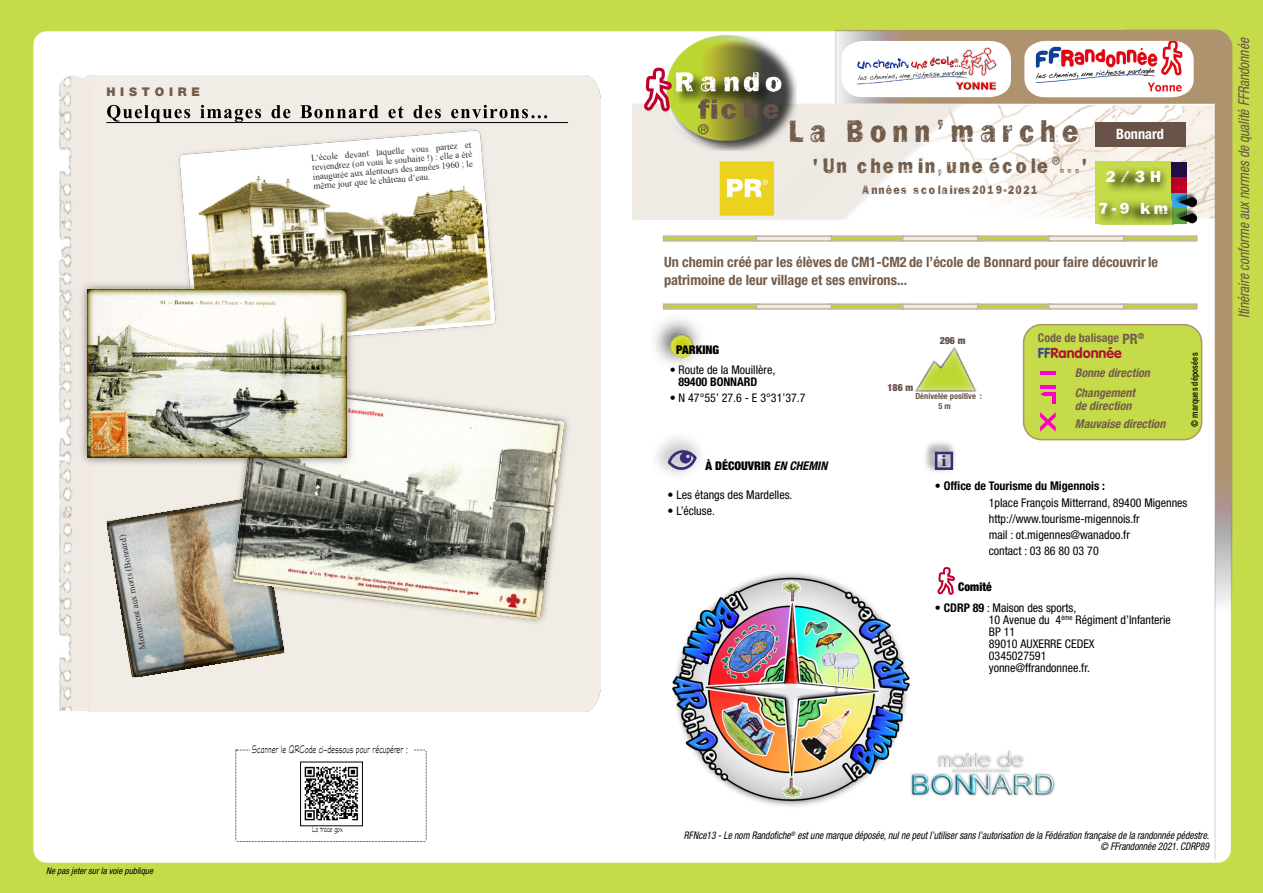
<style>
.page{position:relative;width:1263px;height:893px;background:#fff}
.page>*{position:absolute;margin:0;border:0;box-sizing:border-box;transform-origin:0 0}
.t1{font:32.4px "Frankie";letter-spacing:.23em;color:#725c4a;scale:.83 1}
.t2{font:21.6px "Frankie";letter-spacing:.115em;color:#725c4a;scale:.83 1}
.t3{font:16.8px/32px "Frankie";color:#fff;text-align:center}
.t4{font:italic condensed 15px "Helvetica Neue LT Std";color:#695248;scale:.9 1}
.t5{font:700 14.4px "Georgia";color:#392d7a}
.t6{font:700 condensed 14.25px/17.2px "Helvetica Neue LT Std";color:#725c4a}
.t7{font:700 14.25px "VAG Rounded Std";color:#a9132a}
.t8{font:700 condensed 14.25px "Helvetica Neue LT Std";color:#fff}
.t9{font:12.6px "Frankie";letter-spacing:.14em;color:#725c4a;scale:.83 1}
.t10{font:condensed 12px/12px "Helvetica Neue LT Std";color:#000}
.t11{font:italic 700 condensed 12px/19.5px "Helvetica Neue LT Std";color:#725c4a}
.t12{font:12px "Graphite Light Narrow";color:#000}
.t13{font:900 condensed 12px "Helvetica Neue LT Std";color:#000}
.t14{font:700 condensed 12px "Helvetica Neue LT Std";color:#725c4a}
.t15{font:700 condensed 12px "Helvetica Neue LT Std";color:#000}
.t16{font:900 12px "Helvetica Neue LT Std";letter-spacing:.4em;color:#725c4a}
.t17{font:italic condensed 10.5px/10.5px "Helvetica Neue LT Std";color:#000;text-align:right;scale:.9 1}
.t18{font:900 condensed 9.9px "Helvetica Neue LT Std";color:#695248}
.t19{font:9px/9.3px "Times New Roman";color:#302f2f;text-align:justify}
.t20{font:italic condensed 9px "Helvetica Neue LT Std";color:#000}
.t21{font:500 condensed 9px "Helvetica Neue LT Std";letter-spacing:.02em;color:#000;scale:.96 1}
.t22{font:9px "Graphite Light Narrow";color:#000}
.t23{font:700 condensed 8.4px/9.6px "Helvetica Neue LT Std";color:#695248}
.s1{font-size:14.25px}
.s2{color:#3b498b}
.s3{font-weight:700;font-style:italic}
.s4{font-weight:700}
</style>
<div class="page">
<img style="left:0;top:0;width:1263px;height:893px">
<svg style="left:663px;top:235px;width:93px;height:7px"></svg>
<svg style="left:832px;top:235px;width:70px;height:7px"></svg>
<svg style="left:756px;top:235px;width:76px;height:7px"></svg>
<svg style="left:978px;top:235px;width:70px;height:7px"></svg>
<svg style="left:902px;top:235px;width:76px;height:7px"></svg>
<svg style="left:1124px;top:235px;width:73px;height:7px"></svg>
<svg style="left:1048px;top:235px;width:76px;height:7px"></svg>
<svg style="left:663px;top:303px;width:93px;height:7px"></svg>
<svg style="left:832px;top:303px;width:70px;height:7px"></svg>
<svg style="left:756px;top:303px;width:76px;height:7px"></svg>
<svg style="left:978px;top:303px;width:70px;height:7px"></svg>
<svg style="left:902px;top:303px;width:76px;height:7px"></svg>
<svg style="left:1124px;top:303px;width:73px;height:7px"></svg>
<svg style="left:1048px;top:303px;width:76px;height:7px"></svg>
<img style="left:913px;top:347px;width:65px;height:47px">
<img style="left:923px;top:440px;width:35px;height:34px">
<div style="left:935px;top:452px;width:18px;height:18px;border:3px solid #392d7a"></div>
<svg style="left:937px;top:567px;width:18px;height:28px"></svg>
<img style="left:649px;top:313px;width:56px;height:57px">
<img style="left:651px;top:432px;width:55px;height:49px">
<svg style="left:668px;top:449px;width:29px;height:22px"></svg>
<div style="left:1023px;top:324px;width:179px;height:116px;background:#c5db49;border:2px solid #ae936e;border-radius:18px"></div>
<svg style="left:1040px;top:392px;width:4px;height:4px"></svg>
<svg style="left:1040px;top:412px;width:16px;height:20px"></svg>
<hr style="left:1040px;top:371px;width:16px;height:4px;background:#ff00d5">
<hr style="left:1044px;top:392px;width:11px;height:4px;background:#ff00bf">
<svg style="left:1052px;top:396px;width:3px;height:8px"></svg>
<hr style="left:1040px;top:385px;width:16px;height:4px;background:#ff02d4">
<div style="left:1096px;top:162px;width:77px;height:62px;background:#c5db49"></div>
<div style="left:1171px;top:162px;width:15px;height:15px;background:#200e45"></div>
<div style="left:1171px;top:177px;width:15px;height:16px;background:#be0027"></div>
<div style="left:1171px;top:193px;width:15px;height:16px;background:#36a7e9"></div>
<img style="left:1173px;top:191px;width:24px;height:33px">
<img style="left:1108px;top:169px;width:58px;height:22px">
<img style="left:1099px;top:200px;width:74px;height:24px">
<svg style="left:1024px;top:41px;width:170px;height:56px"></svg>
<img style="left:1036px;top:41px;width:146px;height:56px">
<div style="left:91px;top:75px;width:509px;height:636px;background:#f2ece6"></div>
<hr style="left:106px;top:122px;width:462px;height:1px;background:#000">
<img style="left:59px;top:75px;width:32px;height:636px">
<svg style="left:842px;top:41px;width:169px;height:56px"></svg>
<img style="left:849px;top:41px;width:154px;height:56px">
<svg style="left:235px;top:750px;width:192px;height:92px"></svg>
<div style="left:250px;top:744px;width:163px;height:8px;background:#fff"></div>
<div style="left:1096px;top:123px;width:90px;height:24px;background:#695248"></div>
<svg style="left:107px;top:105px;width:83px;height:17px"></svg>
<svg style="left:200px;top:105px;width:61px;height:17px"></svg>
<svg style="left:271px;top:105px;width:19px;height:13px"></svg>
<svg style="left:300px;top:105px;width:78px;height:13px"></svg>
<svg style="left:388px;top:106px;width:16px;height:12px"></svg>
<svg style="left:413px;top:105px;width:28px;height:13px"></svg>
<svg style="left:451px;top:105px;width:96px;height:13px"></svg>
<img style="left:922px;top:748px;width:134px;height:50px">
<img style="left:654px;top:562px;width:268px;height:255px">
<img style="left:176px;top:126px;width:324px;height:226px">
<img style="left:106px;top:496px;width:179px;height:183px">
<img style="left:107px;top:497px;width:177px;height:180px">
<img style="left:226px;top:377px;width:345px;height:249px">
<img style="left:233px;top:384px;width:331px;height:234px">
<img style="left:78px;top:280px;width:278px;height:187px">
<img style="left:87px;top:289px;width:260px;height:169px">
<img style="left:302px;top:764px;width:59px;height:59px">
<p class="t16" style="left:106px;top:87px;width:95px">HISTOIRE</p>
<p class="t19" style="left:311px;top:155px;width:162px;rotate:-5deg">L’école devant laquelle vous partez et reviendrez (on vous le souhaite !) : elle a été inaugurée aux alentours des années 1960 ; le même jour que le château d’eau.</p>
<p class="t19" style="left:139px;top:650px;width:118px;rotate:-100deg">Monument aux morts (Bonnard)</p>
<p class="t20" style="left:46px;top:867px;width:108px">Ne pas jeter sur la voie publique</p>
<p class="t12" style="left:252px;top:745px;width:158px">Scanner le QRCode ci-dessous pour récupérer :</p>
<p class="t22" style="left:312px;top:826px;width:32px">La trace gpx</p>
<h1 class="t1" style="left:789px;top:120px;width:350px">La Bonn’marche</h1>
<h2 class="t2" style="left:813px;top:158px;width:337px">"Un chem in,une éco le <sup>®</sup>..."</h2>
<p class="t9" style="left:862px;top:185px;width:213px">Années scolaires2019-2021</p>
<p class="t8" style="left:1116px;top:129px;width:49px">Bonnard</p>
<h3 class="t3" style="left:1098px;top:162px;width:71px">2/3H<br>7-9 km</h3>
<p class="t6" style="left:664px;top:256px;width:496px">Un chemin créé par les élèves de CM1-CM2 de l’école de Bonnard pour faire découvrir le patrimoine de leur village et ses environs...</p>
<p class="t13" style="left:676px;top:345px;width:45px">PARKING</p>
<p class="t10" style="left:670px;top:366px;width:107px">• Route de la Mouillère,</p>
<p class="t15" style="left:678px;top:378px;width:81px">89400 BONNARD</p>
<p class="t10" style="left:670px;top:394px;width:137px">• N 47°55’ 27.6 - E 3°31’37.7</p>
<p class="t18" style="left:940px;top:337px;width:27px">296 m</p>
<p class="t18" style="left:887px;top:384px;width:27px">186 m</p>
<p class="t23" style="left:938px;top:392px;width:45px;text-indent:-23px">Dénivelée positive :<br>5m</p>
<p class="t14" style="left:1038px;top:334px;width:108px">Code de balisage <span class="s1">PR</span><sup>®</sup></p>
<p class="t7" style="left:1038px;top:347px;width:86px"><span class="s2">FF</span>Randonnée</p>
<p class="t11" style="left:1075px;top:365px;width:77px">Bonne direction<br>Changement</p>
<p class="t11" style="left:1075px;top:399px;width:92px;line-height:18px">de direction<br>Mauvaise direction</p>
<p class="t21" style="left:1191px;top:427px;width:79px;rotate:-90deg">© marques déposées</p>
<p class="t13" style="left:705px;top:461px;width:123px">À DÉCOUVRIR <span class="s3">EN CHEMIN</span></p>
<p class="t10" style="left:668px;top:490px;width:126px">• Les étangs des Mardelles.</p>
<p class="t10" style="left:668px;top:507px;width:49px">• L’écluse.</p>
<p class="t5" style="left:941px;top:455px;width:7px">i</p>
<p class="t10" style="left:989px;top:480px;width:200px;line-height:16.2px;text-indent:-54px">• <span class="s4">Office de Tourisme du Migennois :<br></span>1place François Mitterrand, 89400 Migennes http://www.tourisme-migennois.fr<br>mail : ot.migennes@wanadoo.fr<br>contact : 03 86 80 03 70</p>
<p class="t13" style="left:958px;top:582px;width:35px">Comité</p>
<p class="t10" style="left:989px;top:603px;width:183px;text-indent:-54px">• <span class="s4">CDRP 89</span> : Maison des sports,<br>10 Avenue du 4<sup>ème</sup> Régiment d’Infanterie<br>BP 11<br>89010 AUXERRE CEDEX<br>0345027591<br>yonne@ffrandonnee.fr.</p>
<p class="t4" style="left:1238px;top:318px;width:313px;rotate:-90deg">Itinéraire conforme aux normes de qualité FFRandonnée</p>
<p class="t17" style="left:684px;top:832px;width:585px">RFNce13 - Le nom Randofiche<sup>®</sup> est une marque déposée, nul ne peut l’utiliser sans l’autorisation de la Fédération française de la randonnée pédestre. © FFrandonnée 2021. CDRP89</p>
</div>
